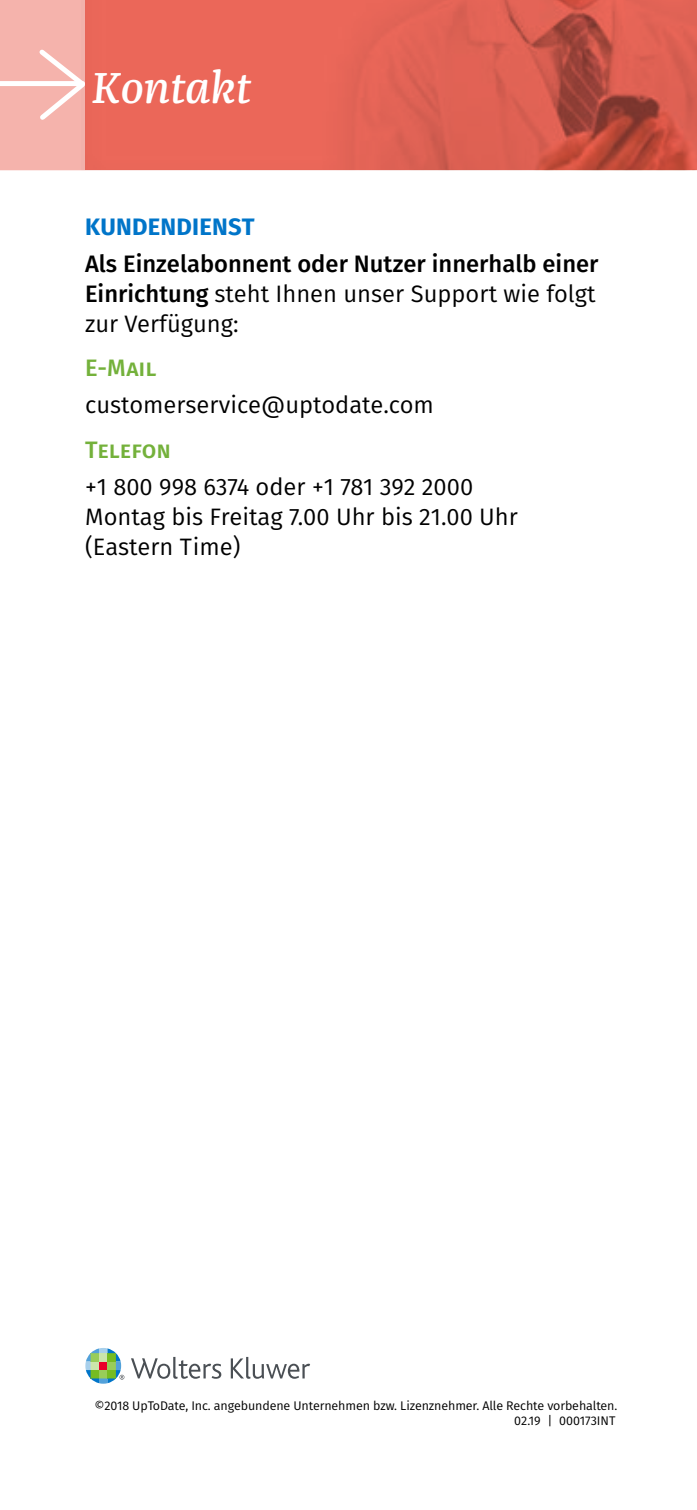
<style>
.page{position:relative;width:697px;height:1510px;background:#fff}
.page>*{position:absolute;margin:0;border:0;box-sizing:border-box;transform-origin:0 0}
.t1{font:italic 500 45px "Franziska Pro";color:#fff}
.t2{font:23.75px/30px "Fira Sans";color:#000}
.t3{font:500 23.75px/30px "Fira Sans";color:#000}
.t4{font:500 23.75px "Fira Sans";color:#74b13b}
.t5{font:700 23.75px "Fira Sans";letter-spacing:.01em;color:#0075c9}
.t6{font:12.5px/15px "Fira Sans";letter-spacing:-.01em;color:#000;text-align:right}
.s1{font-weight:400}
</style>
<div class="page">
<svg style="left:131px;top:1356px;width:90px;height:22px"></svg>
<svg style="left:231px;top:1356px;width:79px;height:22px"></svg>
<svg style="left:85px;top:1348px;width:39px;height:35px"></svg>
<svg style="left:85px;top:0;width:612px;height:170px;background:#dd6052"></svg>
<div style="left:0;top:0;width:85px;height:170px;background:#f5b3ac"></div>
<div style="left:0;top:81px;width:83px;height:5px;background:#fff"></div>
<svg style="left:39px;top:45px;width:50px;height:79px"></svg>
<h1 class="t1" style="left:92px;top:59px;width:161px">Kontakt</h1>
<p class="t5" style="left:85px;top:207px;width:171px">KUNDENDIENST</p>
<p class="t3" style="left:85px;top:247px;width:515px">Als Einzelabonnent oder Nutzer innerhalb einer<br>Einrichtung <span class="s1">steht Ihnen unser Support wie folgt zur Verfügung:</span></p>
<p class="t4" style="left:85px;top:349px;width:73px">E-Mail</p>
<p class="t2" style="left:85px;top:389px;width:350px">customerservice@uptodate.com</p>
<p class="t4" style="left:85px;top:430px;width:88px">Telefon</p>
<p class="t2" style="left:85px;top:471px;width:434px">+1 800 998 6374 oder +1 781 392 2000<br>Montag bis Freitag 7.00 Uhr bis 21.00 Uhr (Eastern Time)</p>
<p class="t6" style="left:94px;top:1397px;width:524px">©2018 UpToDate, Inc. angebundene Unternehmen bzw. Lizenznehmer. Alle Rechte vorbehalten.<br>02.19 | 000173INT</p>
</div>
